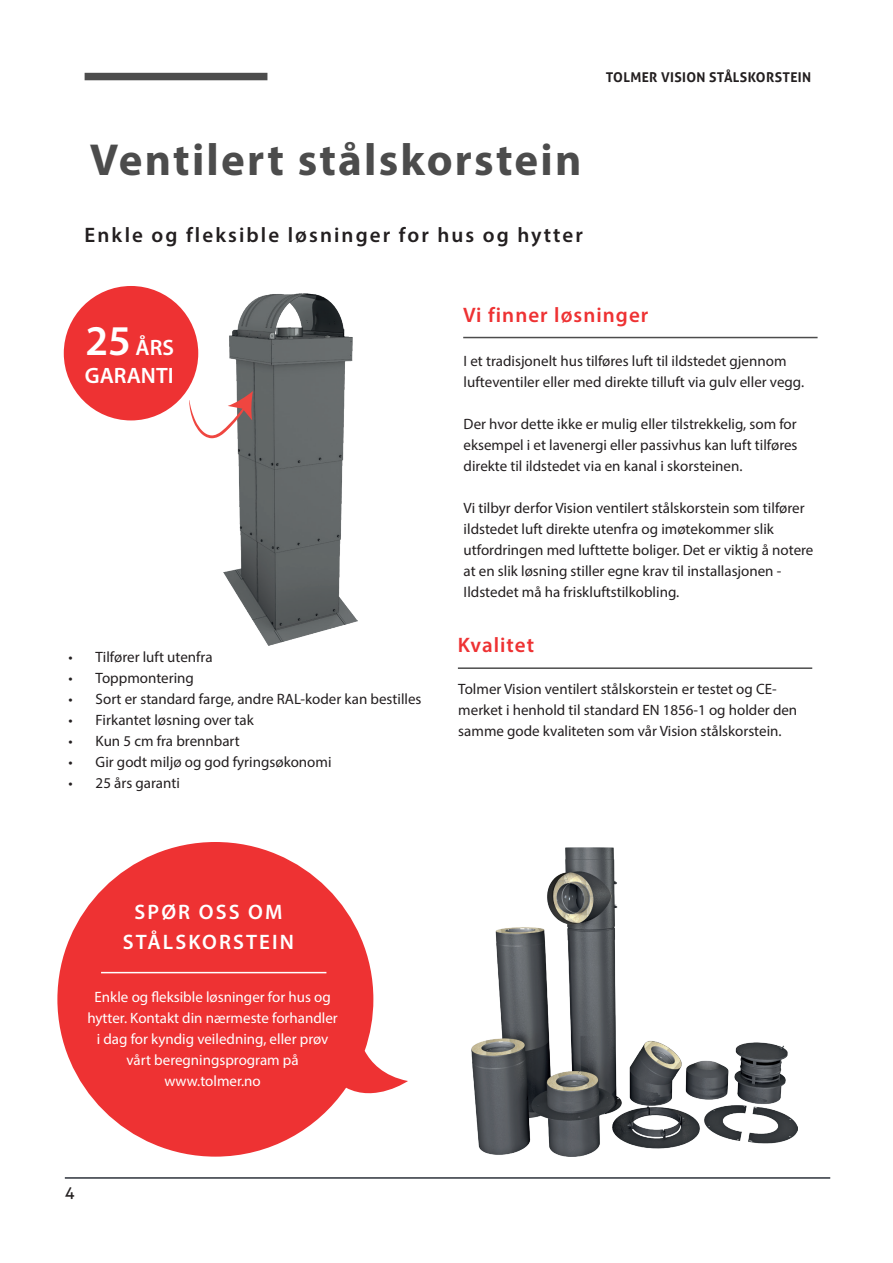
<style>
.page{position:relative;width:893px;height:1263px;background:#fff}
.page>*{position:absolute;margin:0;border:0;box-sizing:border-box;transform-origin:0 0}
.t1{font:700 45px "Myriad Pro";letter-spacing:.05em;color:#4c4c4c}
.t2{font:600 22.35px/27.6px "Myriad Pro";color:#fff}
.t3{font:600 21px "Myriad Pro";letter-spacing:.1em;color:#231f20}
.t4{font:600 21px "Myriad Pro";letter-spacing:.05em;color:#ee3233}
.t5{font:600 21px/30px "Myriad Pro";letter-spacing:.1em;color:#fff;text-align:center}
.t6{font:16.5px "Aller";color:#231f20}
.t7{font:15px/21px "Myriad Pro";color:#231f20}
.t8{font:15px/21px "Myriad Pro";color:#fff;text-align:center}
.t9{font:700 13.5px "Aller";letter-spacing:.025em;color:#231f20}
.s1{font-size:42.45px}
</style>
<div class="page">
<hr style="left:463px;top:337px;width:355px;height:1px;background:#4c4c4c">
<hr style="left:458px;top:667px;width:354px;height:2px;background:#4c4c4c">
<img style="left:224px;top:293px;width:134px;height:352px">
<div style="left:64px;top:286px;width:134px;height:134px;background:#ee3233;border-radius:50%"></div>
<svg style="left:57px;top:842px;width:351px;height:314px;fill:#ee3233"></svg>
<hr style="left:101px;top:972px;width:225px;height:1px;background:#fff">
<img style="left:471px;top:848px;width:326px;height:308px">
<svg style="left:189px;top:391px;width:64px;height:47px"></svg>
<hr style="left:65px;top:1177px;width:765px;height:2px;background:#2d323b">
<div style="left:85px;top:73px;width:182px;height:7px;background:#4d4d4d"></div>
<p class="t9" style="left:606px;top:69px;width:207px">TOLMER VISION STÅLSKORSTEIN</p>
<h1 class="t1" style="left:90px;top:131px;width:493px">Ventilert stålskorstein</h1>
<h3 class="t3" style="left:85px;top:221px;width:500px">Enkle og fleksible løsninger for hus og hytter</h3>
<h2 class="t2" style="left:85px;top:333px;width:91px"><span class="s1">25</span> ÅRS<br>GARANTI</h2>
<p class="t7" style="left:69px;top:647px;width:146px">• Tilfører luft utenfra</p>
<p class="t7" style="left:69px;top:668px;width:127px">• Toppmontering</p>
<p class="t7" style="left:69px;top:689px;width:354px">• Sort er standard farge, andre RAL-koder kan bestilles</p>
<p class="t7" style="left:69px;top:710px;width:187px">• Firkantet løsning over tak</p>
<p class="t7" style="left:69px;top:731px;width:173px">• Kun 5 cm fra brennbart</p>
<p class="t7" style="left:69px;top:752px;width:264px">• Gir godt miljø og god fyringsøkonomi</p>
<p class="t7" style="left:69px;top:773px;width:113px">• 25 års garanti</p>
<h3 class="t4" style="left:463px;top:302px;width:187px">Vi finner løsninger</h3>
<p class="t7" style="left:464px;top:350px;width:342px">I et tradisjonelt hus tilføres luft til ildstedet gjennom lufteventiler eller med direkte tilluft via gulv eller vegg.</p>
<p class="t7" style="left:464px;top:413px;width:335px;text-align:justify">Der hvor dette ikke er mulig eller tilstrekkelig, som for eksempel i et lavenergi eller passivhus kan luft tilføres direkte til ildstedet via en kanal i skorsteinen.</p>
<p class="t7" style="left:464px;top:497px;width:351px">Vi tilbyr derfor Vision ventilert stålskorstein som tilfører ildstedet luft direkte utenfra og imøtekommer slik utfordringen med lufttette boliger. Det er viktig å notere at en slik løsning stiller egne krav til installasjonen - Ildstedet må ha friskluftstilkobling.</p>
<h3 class="t4" style="left:458px;top:632px;width:78px">Kvalitet</h3>
<p class="t7" style="left:458px;top:678px;width:340px">Tolmer Vision ventilert stålskorstein er testet og CE&shy;merket i henhold til standard EN 1856-1 og holder den samme gode kvaliteten som vår Vision stålskorstein.</p>
<h3 class="t5" style="left:123px;top:896px;width:173px">SPØR OSS OM<br>STÅLSKORSTEIN</h3>
<p class="t8" style="left:87px;top:986px;width:252px">Enkle og fleksible løsninger for hus og hytter. Kontakt din nærmeste forhandler i dag for kyndig veiledning, eller prøv vårt beregningsprogram på www.tolmer.no</p>
<p class="t6" style="left:65px;top:1183px;width:11px">4</p>
</div>
